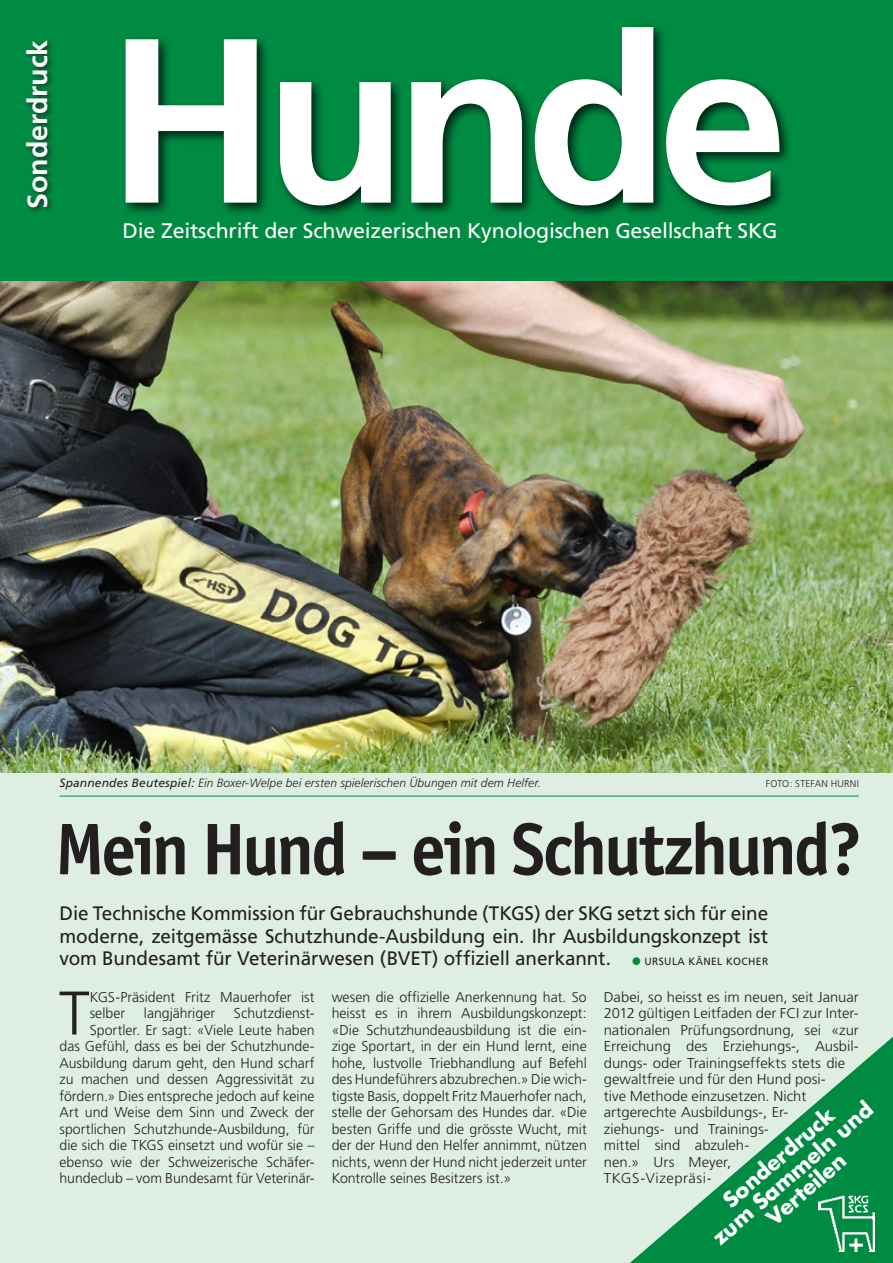
<style>
.page{position:relative;width:893px;height:1263px;background:#fff}
.page>*{position:absolute;margin:0;border:0;box-sizing:border-box;transform-origin:0 0}
.t1{font:700 234px "Frutiger";letter-spacing:-.05em;color:#fff}
.t2{font:700 73.5px "Officina Sans";letter-spacing:-.04em;color:#231f20;scale:.95 1}
.t3{font:300 61.5px "Frutiger";color:#231f20}
.t4{font:700 27.75px "Frutiger";color:#fff}
.t5{font:21px "Frutiger";letter-spacing:-.01em;color:#fff}
.t6{font:700 21px/21px "Futura";color:#fff;text-align:center}
.t7{font:19.5px/22.5px "Frutiger";letter-spacing:-.005em;color:#231f20;text-align:justify}
.t8{font:300 14.25px/16.5px "Frutiger";color:#231f20}
.t9{font:300 14.25px/16.5px "Frutiger";color:#231f20;scale:1.04 1}
.t10{font:italic 300 12px "Frutiger";letter-spacing:.01em;color:#231f20}
.t11{font:10.5px "Frutiger";letter-spacing:.04em;color:#231f20}
.t12{font:300 9.75px "Frutiger";letter-spacing:.025em;color:#231f20}
.s1{font-weight:400}
</style>
<div class="page">
<div style="left:0;top:568px;width:893px;height:695px;background:#dfeee3"></div>
<svg style="left:630px;top:1037px;width:263px;height:226px"></svg>
<img style="left:818px;top:1195px;width:56px;height:56px">
<div style="left:0;top:0;width:893px;height:281px;background:#008b43"></div>
<div style="left:120px;top:22px;width:673px;height:197px;background:#000;opacity:.75"></div>
<div style="left:24px;top:38px;width:30px;height:176px;background:#231f20;opacity:.75"></div>
<img style="left:0;top:281px;width:893px;height:492px">
<hr style="left:60px;top:796px;width:799px;height:1px;background:#008b43">
<h3 class="t4" style="left:21px;top:209px;width:171px;rotate:-90deg">Sonderdruck</h3>
<h1 class="t1" style="left:107px;top:-16px;width:683px">Hunde</h1>
<h3 class="t5" style="left:123px;top:218px;width:656px">Die Zeitschrift der Schweizerischen Kynologischen Gesellschaft SKG</h3>
<p class="t10" style="left:60px;top:776px;width:483px"><span class="s1">Spannendes Beutespiel:</span> Ein Boxer-Welpe bei ersten spielerischen Übungen mit dem Helfer.</p>
<p class="t12" style="left:766px;top:778px;width:36px">Foto: stefan</p>
<p class="t12" style="left:831px;top:778px;width:25px">hu rni</p>
<h2 class="t2" style="left:55px;top:803px;width:851px">Mein Hund – ein Schutzhund?</h2>
<h3 class="t7" style="left:60px;top:902px;width:710px">Die Technische Kommission für Gebrauchshunde (TKGS) der SKG setzt sich für eine moderne, zeitgemässe Schutzhunde-Ausbildung ein. Ihr Ausbildungskonzept ist vom Bundesamt für Veterinärwesen (BVET) offiziell anerkannt.</h3>
<p class="t11" style="left:644px;top:955px;width:125px">ursula känel kocher</p>
<h3 class="t3" style="left:59px;top:978px;width:32px">T</h3>
<p class="t8" style="left:90px;top:988px;width:226px">KGS-Präsident Fritz Mauerhofer ist selber</p>
<p class="t8" style="left:60px;top:1005px;width:257px;text-align:right">Schutzdienst-<br>Sportler. Er sagt: «Viele Leute haben<br>das Gefühl, dass es bei der Schutzhunde-Ausbildung darum geht, den Hund scharf zu machen und dessen Aggressivität zu fördern.» Dies entspreche jedoch auf keine Art und Weise dem Sinn und Zweck der sportlichen Schutzhunde-Ausbildung, für die sich die TKGS einsetzt und wofür sie – ebenso wie der Schweizerische Schäfer&shy;hundeclub – vom Bundesamt für Veterinär-</p>
<p class="t8" style="left:144px;top:1005px;width:73px">langjähriger</p>
<p class="t8" style="left:332px;top:988px;width:257px;text-align:justify">wesen die offizielle Anerkennung hat. So heisst es in ihrem Ausbildungskonzept: «Die Schutzhundeausbildung ist die ein&shy;zige Sportart, in der ein Hund lernt, eine hohe, lustvolle Triebhandlung auf Befehl des Hundeführers abzubrechen.» Die wich&shy;tigste Basis, doppelt Fritz Mauerhofer nach, stelle der Gehorsam des Hundes dar. «Die besten Griffe und die grösste Wucht, mit der der Hund den Helfer annimmt, nützen nichts, wenn der Hund nicht jederzeit unter Kontrolle seines Besitzers ist.»</p>
<p class="t9" style="left:604px;top:988px;width:247px">Dabei, so heisst es im neuen, seit Januar<br>2012 gültigen Leitfaden der FCI zur Inter&shy;nationalen Prüfungsordnung, sei «zur<br>Erreichung des Erziehungs-, Ausbil&shy;dungs- oder Trainingseffekts stets die gewaltfreie und für den Hund posi-<br>tive Methode einzusetzen. Nicht artgerechte Ausbildungs-, Er-<br>ziehungs- und Trainings-<br>mittel sind abzuleh-<br>nen.» Urs Meyer,<br>TKGS-Vizepräsi-</p>
<h3 class="t6" style="left:694px;top:1216px;width:206px;rotate:-41deg">Sonderdruck<br>zum Sammeln und<br>Verteilen</h3>
</div>
